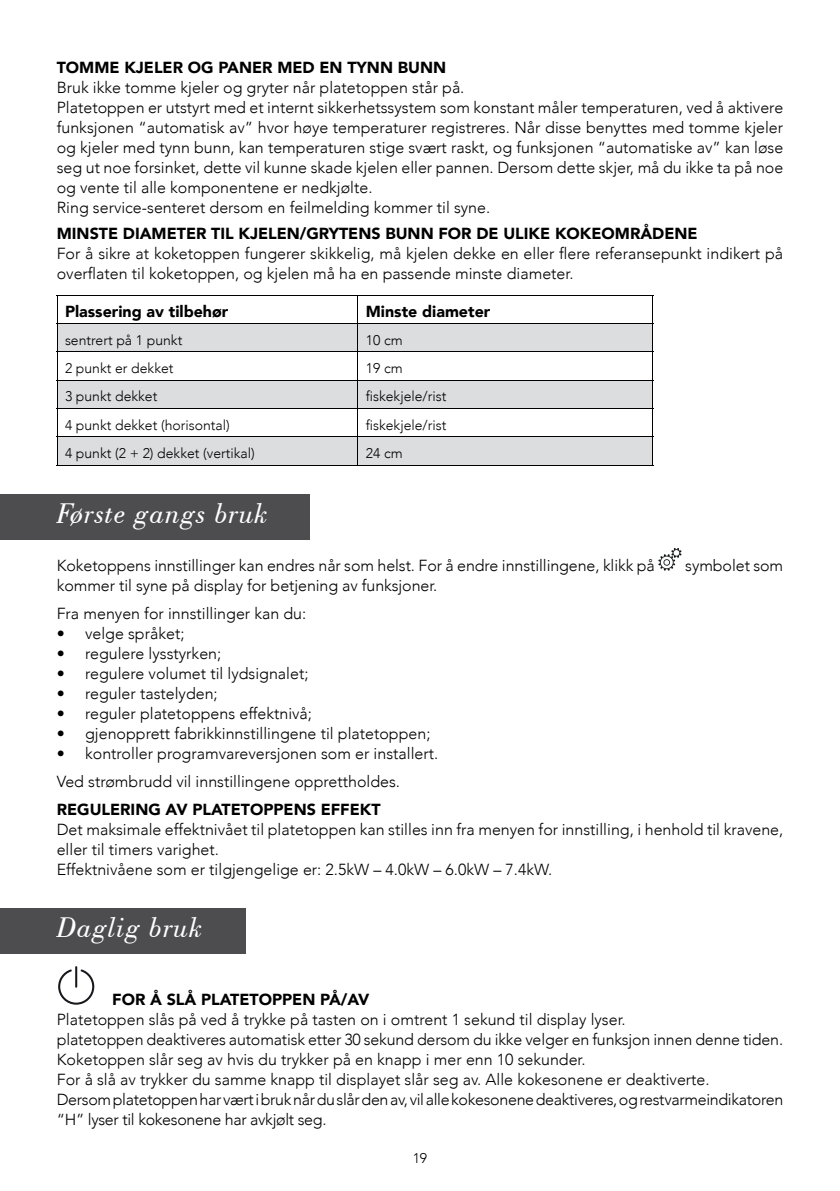
<style>
.page{position:relative;width:840px;height:1191px;background:#fff}
.page>*{position:absolute;margin:0;border:0;box-sizing:border-box;transform-origin:0 0}
.t1{font:italic 30px "Bodoni BT";letter-spacing:.02em;color:#fff}
.t2{font:300 16px/20px "Avenir";color:#000}
.t3{font:900 16px "Avenir";color:#000}
.t4{font:300 14px "Avenir";color:#000}
</style>
<div class="page">
<svg style="left:58px;top:324px;width:594px;height:141px;fill:#dcddde"></svg>
<hr style="left:57px;top:295px;width:300px;height:1px;background:#000">
<hr style="left:357px;top:295px;width:295px;height:1px;background:#000">
<hr style="left:57px;top:323px;width:300px;height:1px;background:#000">
<hr style="left:357px;top:323px;width:295px;height:1px;background:#000">
<hr style="left:57px;top:351px;width:300px;height:1px;background:#000">
<hr style="left:357px;top:351px;width:295px;height:1px;background:#000">
<hr style="left:57px;top:380px;width:300px;height:1px;background:#000">
<hr style="left:357px;top:380px;width:295px;height:1px;background:#000">
<hr style="left:57px;top:408px;width:300px;height:1px;background:#000">
<hr style="left:357px;top:408px;width:295px;height:1px;background:#000">
<hr style="left:57px;top:436px;width:300px;height:1px;background:#000">
<svg style="left:57px;top:296px;width:1px;height:169px"></svg>
<hr style="left:357px;top:436px;width:295px;height:1px;background:#000">
<svg style="left:357px;top:296px;width:1px;height:169px"></svg>
<svg style="left:652px;top:295px;width:1px;height:170px"></svg>
<hr style="left:57px;top:465px;width:300px;height:1px;background:#000">
<hr style="left:357px;top:465px;width:295px;height:1px;background:#000">
<svg style="left:658px;top:548px;width:23px;height:22px"></svg>
<div style="left:0;top:494px;width:309px;height:46px;background:#4d4d4f"></div>
<svg style="left:58px;top:969px;width:36px;height:35px"></svg>
<hr style="left:75px;top:966px;width:2px;height:21px;background:#18171c">
<div style="left:0;top:908px;width:245px;height:46px;background:#4d4d4f"></div>
<p class="t3" style="left:57px;top:53px;width:390px">TOMME KJELER OG PANER MED EN TYNN BUNN</p>
<p class="t2" style="left:57px;top:77px;width:727px">Bruk ikke tomme kjeler og gryter når platetoppen står på.<br>Platetoppen er utstyrt med et internt sikkerhetssystem som konstant måler temperaturen, ved å aktivere funksjonen “automatisk av” hvor høye temperaturer registreres. Når disse benyttes med tomme kjeler og kjeler med tynn bunn, kan temperaturen stige svært raskt, og funksjonen “automatiske av” kan løse seg ut noe forsinket, dette vil kunne skade kjelen eller pannen. Dersom dette skjer, må du ikke ta på noe og vente til alle komponentene er nedkjølte.<br>Ring service-senteret dersom en feilmelding kommer til syne.</p>
<p class="t3" style="left:57px;top:219px;width:642px">MINSTE DIAMETER TIL KJELEN/GRYTENS BUNN FOR DE ULIKE KOKEOMRÅDENE</p>
<p class="t2" style="left:57px;top:243px;width:727px">For å sikre at koketoppen fungerer skikkelig, må kjelen dekke en eller flere referansepunkt indikert på overflaten til koketoppen, og kjelen må ha en passende minste diameter.</p>
<p class="t3" style="left:65px;top:297px;width:165px">Plassering av tilbehør</p>
<p class="t3" style="left:365px;top:297px;width:126px">Minste diameter</p>
<p class="t4" style="left:65px;top:331px;width:119px">sentrert på 1 punkt</p>
<p class="t4" style="left:365px;top:331px;width:38px">10 cm</p>
<p class="t4" style="left:65px;top:360px;width:110px">2 punkt er dekket</p>
<p class="t4" style="left:365px;top:360px;width:38px">19 cm</p>
<p class="t4" style="left:65px;top:388px;width:94px">3 punkt dekket</p>
<p class="t4" style="left:365px;top:388px;width:82px">fiskekjele/rist</p>
<p class="t4" style="left:65px;top:416px;width:166px">4 punkt dekket (horisontal)</p>
<p class="t4" style="left:365px;top:416px;width:82px">fiskekjele/rist</p>
<p class="t4" style="left:65px;top:445px;width:191px">4 punkt (2 + 2) dekket (vertikal)</p>
<p class="t4" style="left:365px;top:445px;width:38px">24 cm</p>
<h1 class="t1" style="left:57px;top:494px;width:212px">Første gangs bruk</h1>
<p class="t2" style="left:57px;top:555px;width:599px">Koketoppens innstillinger kan endres når som helst. For å endre innstillingene, klikk på</p>
<p class="t2" style="left:685px;top:555px;width:99px">symbolet som</p>
<p class="t2" style="left:57px;top:571px;width:382px;line-height:28px">kommer til syne på display for betjening av funksjoner.<br>Fra menyen for innstillinger kan du:</p>
<p class="t2" style="left:57px;top:623px;width:129px">• velge språket;</p>
<p class="t2" style="left:57px;top:643px;width:166px">• regulere lysstyrken;</p>
<p class="t2" style="left:57px;top:663px;width:253px">• regulere volumet til lydsignalet;</p>
<p class="t2" style="left:57px;top:683px;width:162px">• reguler tastelyden;</p>
<p class="t2" style="left:57px;top:703px;width:257px">• reguler platetoppens effektnivå;</p>
<p class="t2" style="left:57px;top:723px;width:375px">• gjenopprett fabrikkinnstillingene til platetoppen;</p>
<p class="t2" style="left:57px;top:739px;width:383px;line-height:28px">• kontroller programvareversjonen som er installert.<br>Ved strømbrudd vil innstillingene opprettholdes.</p>
<p class="t3" style="left:57px;top:795px;width:325px">REGULERING AV PLATETOPPENS EFFEKT</p>
<p class="t2" style="left:57px;top:819px;width:727px">Det maksimale effektnivået til platetoppen kan stilles inn fra menyen for innstilling, i henhold til kravene, eller til timers varighet.<br>Effektnivåene som er tilgjengelige er: 2.5kW – 4.0kW – 6.0kW – 7.4kW.</p>
<h1 class="t1" style="left:57px;top:909px;width:147px">Daglig bruk</h1>
<p class="t3" style="left:112px;top:985px;width:259px">FOR Å SLÅ PLATETOPPEN PÅ/AV</p>
<p class="t2" style="left:57px;top:1009px;width:727px">Platetoppen slås på ved å trykke på tasten on i omtrent 1 sekund til display lyser.<br>platetoppen deaktiveres automatisk etter 30 sekund dersom du ikke velger en funksjon innen denne tiden.<br>Koketoppen slår seg av hvis du trykker på en knapp i mer enn 10 sekunder.<br>For å slå av trykker du samme knapp til displayet slår seg av. Alle kokesonene er deaktiverte.<br>Dersom platetoppen har vært i bruk når du slår den av, vil alle kokesonene deaktiveres, og restvarmeindikatoren “H” lyser til kokesonene har avkjølt seg.</p>
<p class="t4" style="left:412px;top:1149px;width:16px">19</p>
</div>
